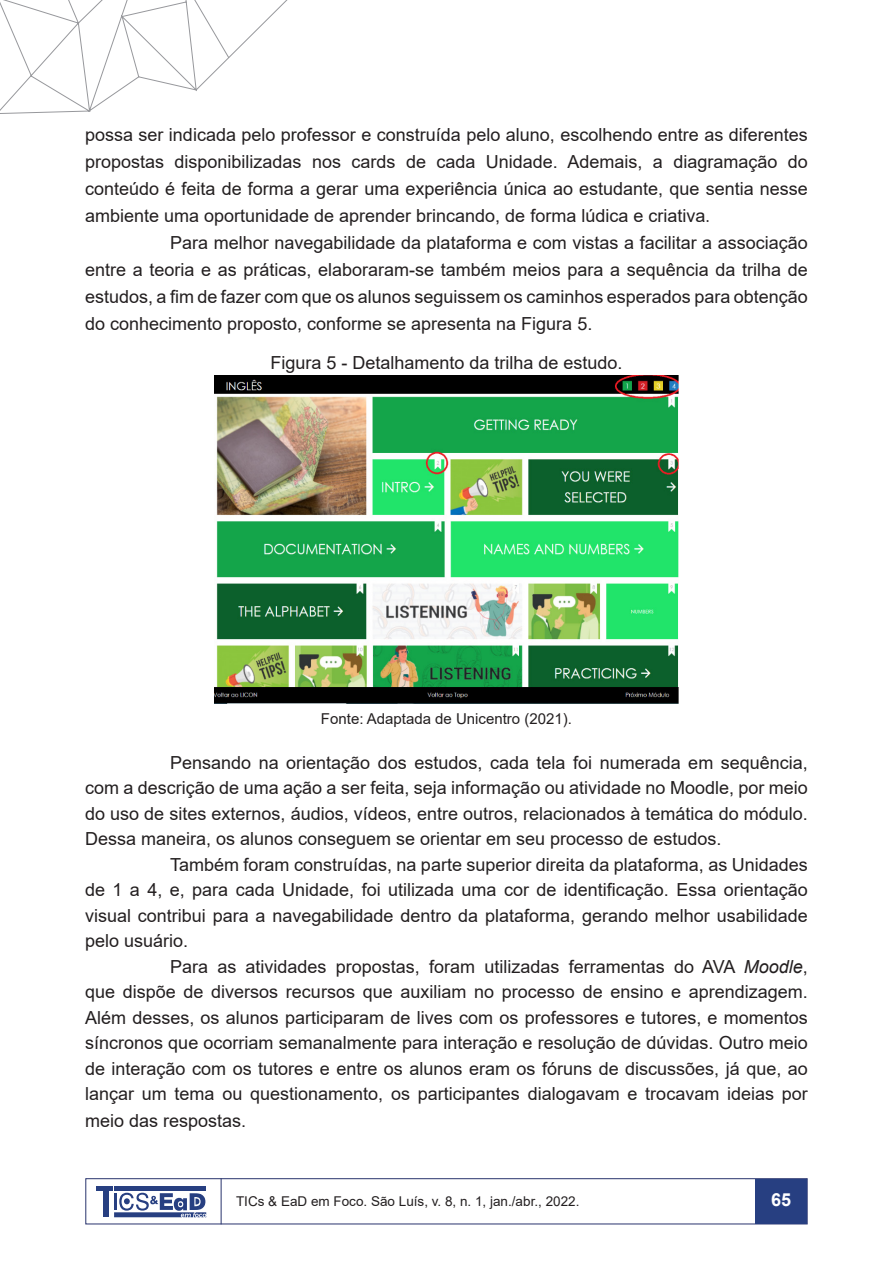
<style>
.page{position:relative;width:893px;height:1263px;background:#fff}
.page>*{position:absolute;margin:0;border:0;box-sizing:border-box;transform-origin:0 0}
.t1{font:18px/27px "Arial";color:#231f20;text-align:justify}
.t2{font:700 18px "Arial";color:#fff}
.t3{font:15px "Arial";color:#231f20}
.t4{font:13.5px "Arial";color:#231f20}
.s1{font-family:"Times New Roman"}
.s2{font-style:italic}
</style>
<div class="page">
<svg style="left:0;top:0;width:288px;height:114px"></svg>
<div style="left:85px;top:1178px;width:722px;height:46px;border:1px solid #28336d"></div>
<hr style="left:221px;top:1178px;width:1px;height:46px;background:#28336d">
<div style="left:755px;top:1179px;width:52px;height:44px;background:#273f81"></div>
<div style="left:96px;top:1186px;width:17px;height:5px;background:#273f81"></div>
<div style="left:104px;top:1190px;width:5px;height:27px;background:#273f81"></div>
<svg style="left:114px;top:1186px;width:92px;height:31px"></svg>
<img style="left:215px;top:375px;width:463px;height:329px">
<p class="t1" style="left:85px;top:121px;width:724px">possa ser indicada pelo professor e construída pelo aluno, escolhendo entre as diferentes propostas disponibilizadas nos cards de cada Unidade. Ademais, a diagramação do conteúdo é feita de forma a gerar uma experiência única ao estudante, que sentia nesse ambiente uma oportunidade de aprender brincando, de forma lúdica e criativa<span class="s1">.</span></p>
<p class="t1" style="left:85px;top:229px;width:724px;text-indent:85px">Para melhor navegabilidade da plataforma e com vistas a facilitar a associação entre a teoria e as práticas, elaboraram-se também meios para a sequência da trilha de estudos, a fim de fazer com que os alunos seguissem os caminhos esperados para obtenção do conhecimento proposto, conforme se apresenta na Figura 5.</p>
<p class="t1" style="left:270px;top:349px;width:354px">Figura 5 - Detalhamento da trilha de estudo.</p>
<p class="t3" style="left:321px;top:708px;width:252px">Fonte: Adaptada de Unicentro (2021).</p>
<p class="t1" style="left:85px;top:750px;width:724px;line-height:25.5px;text-indent:85px">Pensando na orientação dos estudos, cada tela foi numerada em sequência, com a descrição de uma ação a ser feita, seja informação ou atividade no Moodle, por meio do uso de sites externos, áudios, vídeos, entre outros, relacionados à temática do módulo.<br>Dessa maneira, os alunos conseguem se orientar em seu processo de estudos.</p>
<p class="t1" style="left:85px;top:852px;width:724px;line-height:25.5px;text-indent:85px">Também foram construídas, na parte superior direita da plataforma, as Unidades de 1 a 4, e, para cada Unidade, foi utilizada uma cor de identificação. Essa orientação visual contribui para a navegabilidade dentro da plataforma, gerando melhor usabilidade pelo usuário.</p>
<p class="t1" style="left:85px;top:954px;width:724px;line-height:25.8px;text-indent:85px">Para as atividades propostas, foram utilizadas ferramentas do AVA <span class="s2">Moodle</span>, que dispõe de diversos recursos que auxiliam no processo de ensino e aprendizagem.<br>Além desses, os alunos participaram de lives com os professores e tutores, e momentos síncronos que ocorriam semanalmente para interação e resolução de dúvidas. Outro meio de interação com os tutores e entre os alunos eram os fóruns de discussões, já que, ao lançar um tema ou questionamento, os participantes dialogavam e trocavam ideias por meio das respostas.</p>
<p class="t4" style="left:236px;top:1192px;width:345px">TICs &amp; EaD em Foco. São Luís, v. 8, n. 1, jan./abr., 2022.</p>
<p class="t2" style="left:771px;top:1187px;width:22px">65</p>
</div>
